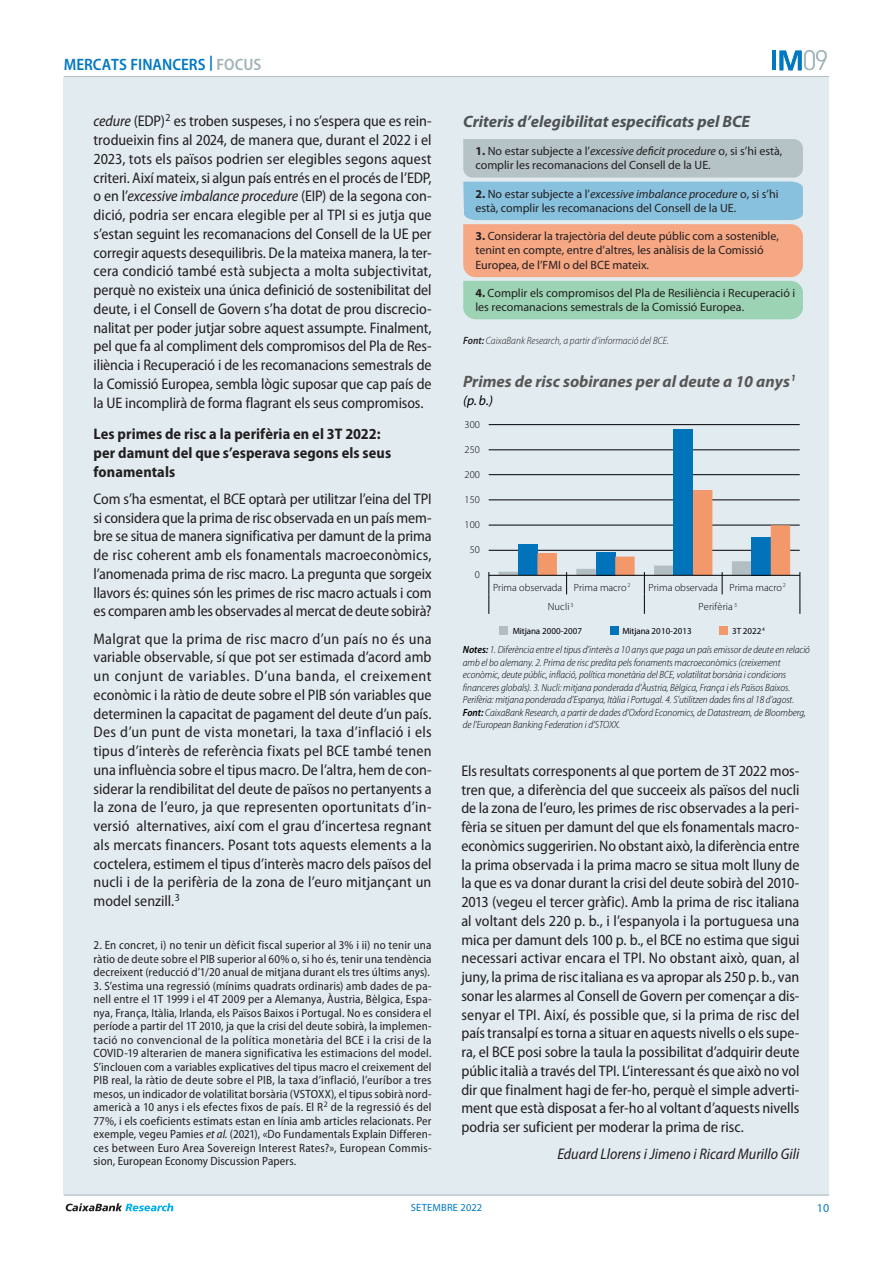
<style>
.page{position:relative;width:893px;height:1263px;background:#fff}
.page>*{position:absolute;margin:0;border:0;box-sizing:border-box;transform-origin:0 0}
.t1{font:300 27.6px "DIN Pro";color:#a1b3b9}
.t2{font:italic 700 16.5px "Myriad Pro";color:#4f5252}
.t3{font:italic 700 16.5px "Myriad Pro";color:#575756}
.t4{font:600 semi-condensed 16.5px "Myriad Pro";color:#0079c2}
.Texto_Focus{font:semi-condensed 15.3px/18.8px "Myriad Pro";letter-spacing:.005em;color:#231f20;text-align:justify}
.Subtitulo_Focus{font:700 semi-condensed 15.3px/18.8px "Myriad Pro";letter-spacing:.005em;color:#231f20}
.Firma_Focus{font:italic semi-condensed 15.3px "Myriad Pro";color:#231f20}
.t5{font:italic 13.65px "Myriad Pro";color:#000}
.Notas_Focus{font:semi-condensed 12px/13.5px "Myriad Pro";letter-spacing:.01em;color:#231f20;text-align:justify}
.t6{font:12px/14.2px "Myriad Pro";color:#231f20}
.t7{font:12px "Myriad Pro";color:#0079c2}
.t8{font:italic 300 semi-condensed 10.5px/12.5px "Myriad Pro";letter-spacing:-.005em;color:#000}
.t9{font:300 10.5px "Myriad Pro";color:#000}
.t10{font:italic 300 semi-condensed 10.5px "Myriad Pro";color:#231f20}
.t11{font:10.5px "Myriad Pro";letter-spacing:.02em;color:#0079c2}
.t12{font:9px "Myriad Pro";letter-spacing:.005em;color:#000}
.s1{color:#a1b3b9}
.s2{font-style:italic}
.s3{font-weight:700}
.s4{font-weight:600}
</style>
<div class="page">
<hr style="left:64px;top:76px;width:765px;height:1px;background:#a1b3b9">
<div style="left:64px;top:77px;width:765px;height:1118px;background:#e2ebf0"></div>
<hr style="left:64px;top:1195px;width:765px;height:1px;background:#a1b3b9">
<svg style="left:66px;top:1203px;width:107px;height:8px"></svg>
<svg style="left:779px;top:51px;width:23px;height:19px"></svg>
<hr style="left:772px;top:51px;width:4px;height:19px;background:#0079c2">
<hr style="left:489px;top:550px;width:311px;height:1px;background:#000">
<hr style="left:489px;top:525px;width:311px;height:1px;background:#000">
<hr style="left:489px;top:500px;width:311px;height:1px;background:#000">
<hr style="left:489px;top:474px;width:311px;height:1px;background:#000">
<hr style="left:489px;top:450px;width:311px;height:1px;background:#000">
<hr style="left:489px;top:424px;width:311px;height:1px;background:#000">
<div style="left:673px;top:429px;width:20px;height:146px;background:#0073bb"></div>
<hr style="left:489px;top:575px;width:311px;height:1px;background:#000">
<svg style="left:488px;top:572px;width:1px;height:42px"></svg>
<svg style="left:499px;top:490px;width:291px;height:124px"></svg>
<svg style="left:799px;top:572px;width:1px;height:42px"></svg>
<div style="left:499px;top:626px;width:9px;height:8px;background:#b2bec2"></div>
<div style="left:610px;top:626px;width:8px;height:8px;background:#0073bb"></div>
<div style="left:719px;top:627px;width:8px;height:8px;background:#f3986b"></div>
<svg style="left:463px;top:139px;width:340px;height:180px;background:#bcc0b7"></svg>
<p class="t4" style="left:64px;top:55px;width:199px">MERCATS FINANCERS <sup>|</sup> <span class="s1">FOCUS</span></p>
<p class="Texto_Focus" style="left:94px;top:112px;width:340px"><span class="s2">cedure</span> (EDP)<sup>2</sup> es troben suspeses, i no s’espera que es rein&shy;trodueixin fins al 2024, de manera que, durant el 2022 i el 2023, tots els països podrien ser elegibles segons aquest criteri. Així mateix, si algun país entrés en el procés de l’EDP, o en l’<span class="s2">excessive imbalance procedure</span> (EIP) de la segona con&shy;dició, podria ser encara elegible per al TPI si es jutja que s’estan seguint les recomanacions del Consell de la UE per corregir aquests desequilibris. De la mateixa manera, la ter&shy;cera condició també està subjecta a molta subjectivitat, perquè no existeix una única definició de sostenibilitat del deute, i el Consell de Govern s’ha dotat de prou discrecio&shy;nalitat per poder jutjar sobre aquest assumpte. Finalment, pel que fa al compliment dels compromisos del Pla de Res&shy;iliència i Recuperació i de les recomanacions semestrals de la Comissió Europea, sembla lògic suposar que cap país de la UE incomplirà de forma flagrant els seus compromisos.</p>
<p class="Subtitulo_Focus" style="left:94px;top:425px;width:299px">Les primes de risc a la perifèria en el 3T 2022: per damunt del que s’esperava segons els seus fonamentals</p>
<p class="Texto_Focus" style="left:94px;top:490px;width:340px">Com s’ha esmentat, el BCE optarà per utilitzar l’eina del TPI si considera que la prima de risc observada en un país mem&shy;bre se situa de manera significativa per damunt de la prima de risc coherent amb els fonamentals macroeconòmics, l’anomenada prima de risc macro. La pregunta que sorgeix llavors és: quines són les primes de risc macro actuals i com es comparen amb les observades al mercat de deute sobirà?</p>
<p class="Texto_Focus" style="left:94px;top:629px;width:340px;text-align:left">Malgrat que la prima de risc macro d’un país no és una variable observable, sí que pot ser estimada d’acord amb un conjunt de variables. D’una banda, el creixement econòmic i la ràtio de deute sobre el PIB són variables que determinen la capacitat de pagament del deute d’un país.<br>Des d’un punt de vista monetari, la taxa d’inflació i els tipus d’interès de referència fixats pel BCE també tenen una influència sobre el tipus macro. De l’altra, hem de con&shy;siderar la rendibilitat del deute de països no pertanyents a la zona de l’euro, ja que representen oportunitats d’in-- versió alternatives, així com el grau d’incertesa regnant als mercats financers. Posant tots aquests elements a la coctelera, estimem el tipus d’interès macro dels països del nucli i de la perifèria de la zona de l’euro mitjançant un model senzill.<sup>3</sup></p>
<p class="Notas_Focus" style="left:94px;top:939px;width:340px">2. En concret, i) no tenir un dèficit fiscal superior al 3% i ii) no tenir una ràtio de deute sobre el PIB superior al 60% o, si ho és, tenir una tendència decreixent (reducció d’1/20 anual de mitjana durant els tres últims anys).</p>
<p class="Notas_Focus" style="left:94px;top:979px;width:340px;text-align:left">3. S’estima una regressió (mínims quadrats ordinaris) amb dades de pa-- nell entre el 1T 1999 i el 4T 2009 per a Alemanya, Àustria, Bèlgica, Espa-- nya, França, Itàlia, Irlanda, els Països Baixos i Portugal. No es considera el període a partir del 1T 2010, ja que la crisi del deute sobirà, la implemen&shy;tació no convencional de la política monetària del BCE i la crisi de la COVID-19 alterarien de manera significativa les estimacions del model.<br>S’inclouen com a variables explicatives del tipus macro el creixement del PIB real, la ràtio de deute sobre el PIB, la taxa d’inflació, l’euríbor a tres mesos, un indicador de volatilitat borsària (VSTOXX), el tipus sobirà nord&shy;americà a 10 anys i els efectes fixos de país. El R<sup>2</sup> de la regressió és del 77%, i els coeficients estimats estan en línia amb articles relacionats. Per exemple, vegeu Pamies <span class="s2">et al.</span> (2021), «Do Fundamentals Explain Differen&shy;ces between Euro Area Sovereign Interest Rates?», European Commis&shy;sion, European Economy Discussion Papers.</p>
<h1 class="t1" style="left:802px;top:39px;width:28px">09</h1>
<p class="t2" style="left:463px;top:113px;width:289px">Criteris d’elegibilitat especificats pel BCE</p>
<p class="t6" style="left:475px;top:144px;width:308px"><span class="s3">1.</span> No estar subjecte a l’<span class="s2">excessive deficit procedure</span> o, si s’hi està, complir les recomanacions del Consell de la UE.</p>
<p class="t6" style="left:475px;top:187px;width:305px"><span class="s3">2.</span> No estar subjecte a l’<span class="s2">excessive imbalance procedure</span> o, si s’hi està, complir les recomanacions del Consell de la UE.</p>
<p class="t6" style="left:475px;top:229px;width:305px"><span class="s3">3.</span> Considerar la trajectòria del deute públic com a sostenible, tenint en compte, entre d’altres, les anàlisis de la Comissió<br>Europea, de l’FMI o del BCE mateix.</p>
<p class="t6" style="left:475px;top:286px;width:321px"><span class="s3">4.</span> Complir els compromisos del Pla de Resiliència i Recuperació i les recomanacions semestrals de la Comissió Europea.</p>
<p class="t10" style="left:463px;top:335px;width:207px"><span class="s4">Font:</span> CaixaBank Research, a partir d’informació del BCE.</p>
<p class="t3" style="left:463px;top:372px;width:334px">Primes de risc sobiranes per al deute a 10 anys<sup>1</sup></p>
<p class="t5" style="left:463px;top:393px;width:31px">(p. b.)</p>
<p class="t9" style="left:465px;top:418px;width:17px">300</p>
<p class="t9" style="left:465px;top:443px;width:17px">250</p>
<p class="t9" style="left:465px;top:468px;width:17px">200</p>
<p class="t9" style="left:465px;top:493px;width:17px">150</p>
<p class="t9" style="left:465px;top:518px;width:17px">100</p>
<p class="t9" style="left:470px;top:543px;width:12px">50</p>
<p class="t9" style="left:475px;top:569px;width:7px">0</p>
<p class="t9" style="left:493px;top:581px;width:139px">Prima observada Prima macro<sup>2</sup></p>
<p class="t9" style="left:649px;top:581px;width:139px">Prima observada Prima macro<sup>2</sup></p>
<p class="t9" style="left:548px;top:600px;width:27px">Nucli<sup>3</sup></p>
<p class="t9" style="left:698px;top:600px;width:40px">Perifèria <sup>3</sup></p>
<p class="t12" style="left:513px;top:626px;width:71px">Mitjana 2000-2007</p>
<p class="t12" style="left:622px;top:626px;width:71px">Mitjana 2010-2013</p>
<p class="t12" style="left:732px;top:626px;width:34px">3T 2022<sup>4</sup></p>
<p class="t8" style="left:463px;top:644px;width:349px"><span class="s4">Notes:</span> 1. Diferència entre el tipus d’interès a 10 anys que paga un país emissor de deute en relació amb el bo alemany. 2. Prima de risc predita pels fonaments macroeconòmics (creixement econòmic, deute públic, inflació, política monetària del BCE, volatilitat borsària i condicions financeres globals). 3. Nucli: mitjana ponderada d’Àustria, Bèlgica, França i els Països Baixos.<br>Perifèria: mitjana ponderada d’Espanya, Itàlia i Portugal. 4. S’utilitzen dades fins al 18 d’agost.<br><span class="s4">Font:</span> CaixaBank Research, a partir de dades d’Oxford Economics, de Datastream, de Bloomberg, de l’European Banking Federation i d’STOXX.</p>
<p class="Texto_Focus" style="left:461px;top:762px;width:340px">Els resultats corresponents al que portem de 3T 2022 mos&shy;tren que, a diferència del que succeeix als països del nucli de la zona de l’euro, les primes de risc observades a la peri&shy;fèria se situen per damunt del que els fonamentals macro&shy;econòmics suggeririen. No obstant això, la diferència entre la prima observada i la prima macro se situa molt lluny de la que es va donar durant la crisi del deute sobirà del 2010- 2013 (vegeu el tercer gràfic). Amb la prima de risc italiana al voltant dels 220 p. b., i l’espanyola i la portuguesa una mica per damunt dels 100 p. b., el BCE no estima que sigui necessari activar encara el TPI. No obstant això, quan, al juny, la prima de risc italiana es va apropar als 250 p. b., van sonar les alarmes al Consell de Govern per començar a dis&shy;senyar el TPI. Així, és possible que, si la prima de risc del país transalpí es torna a situar en aquests nivells o els supe&shy;ra, el BCE posi sobre la taula la possibilitat d’adquirir deute públic italià a través del TPI. L’interessant és que això no vol dir que finalment hagi de fer-ho, perquè el simple adverti&shy;ment que està disposat a fer-ho al voltant d’aquests nivells podria ser suficient per moderar la prima de risc.</p>
<p class="Firma_Focus" style="left:557px;top:1146px;width:244px">Eduard Llorens i Jimeno i Ricard Murillo Gili</p>
<p class="t11" style="left:411px;top:1201px;width:73px">SETEMBRE 2022</p>
<p class="t7" style="left:817px;top:1201px;width:14px">10</p>
</div>
